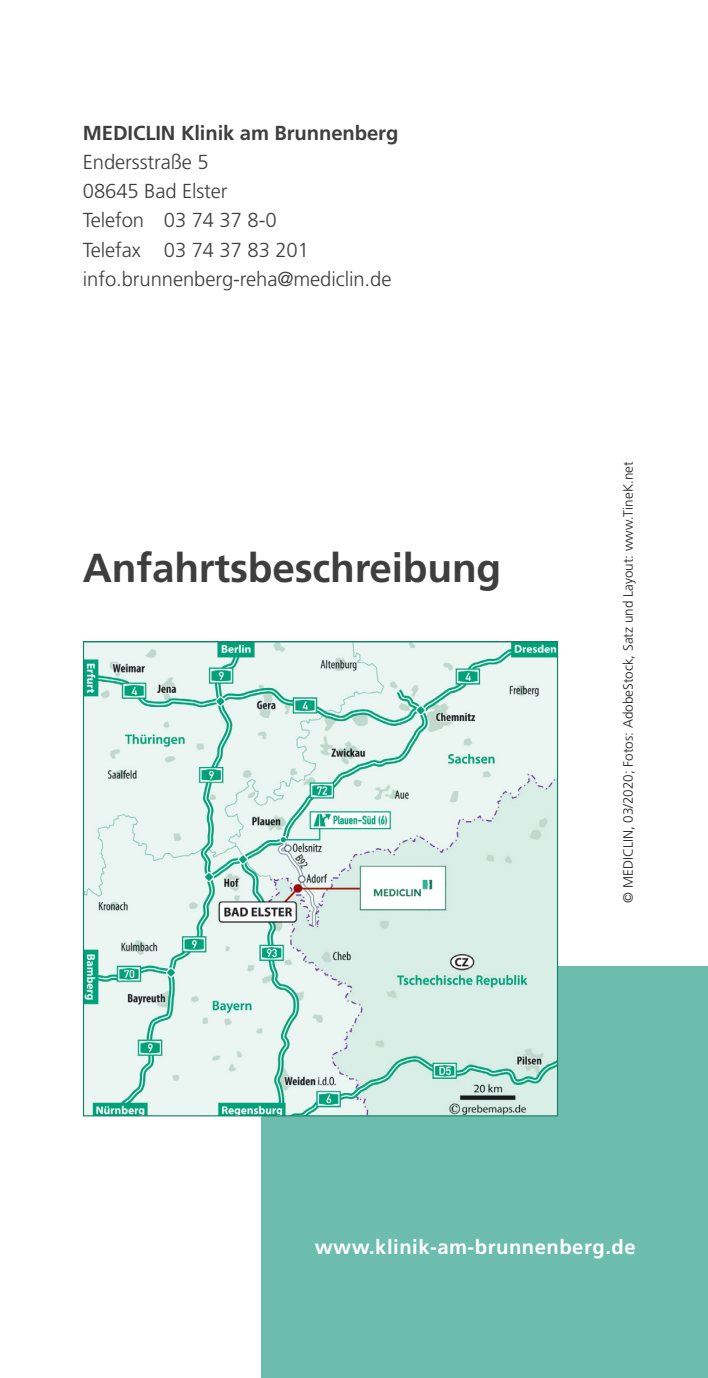
<style>
.page{position:relative;width:708px;height:1378px;background:#fff}
.page>*{position:absolute;margin:0;border:0;box-sizing:border-box;transform-origin:0 0}
.t1{font:700 40.5px "Frutiger LT";letter-spacing:-.005em;color:#3e3e3f}
.t2{font:300 20.25px/29.2px "Frutiger LT";letter-spacing:-.005em;color:#3e3e3f}
.t3{font:700 20.25px "Frutiger LT";letter-spacing:.025em;color:#fff}
.t4{font:700 20.25px "Frutiger LT";letter-spacing:-.005em;color:#3e3e3f}
.t5{font:300 13.5px "Frutiger LT";color:#231f20}
</style>
<div class="page">
<div style="left:261px;top:966px;width:447px;height:412px;background:#6dbdae"></div>
<img style="left:85px;top:643px;width:471px;height:471px">
<p class="t4" style="left:83px;top:121px;width:317px">MEDICLIN Klinik am Brunnenberg</p>
<p class="t2" style="left:83px;top:147px;width:310px">Endersstraße 5<br>08645 Bad Elster<br>Telefon 03 74 37 8-0<br>Telefax 03 74 37 83 201 info.brunnenberg-reha@mediclin.de</p>
<h1 class="t1" style="left:83px;top:544px;width:420px">Anfahrtsbeschreibung</h1>
<p class="t5" style="left:621px;top:902px;width:443px;rotate:-90deg">© MEDICLIN, 03/2020; Fotos: AdobeStock, Satz und Layout: www.TineK.net</p>
<p class="t3" style="left:315px;top:1235px;width:322px">www.klinik-am-brunnenberg.de</p>
</div>
